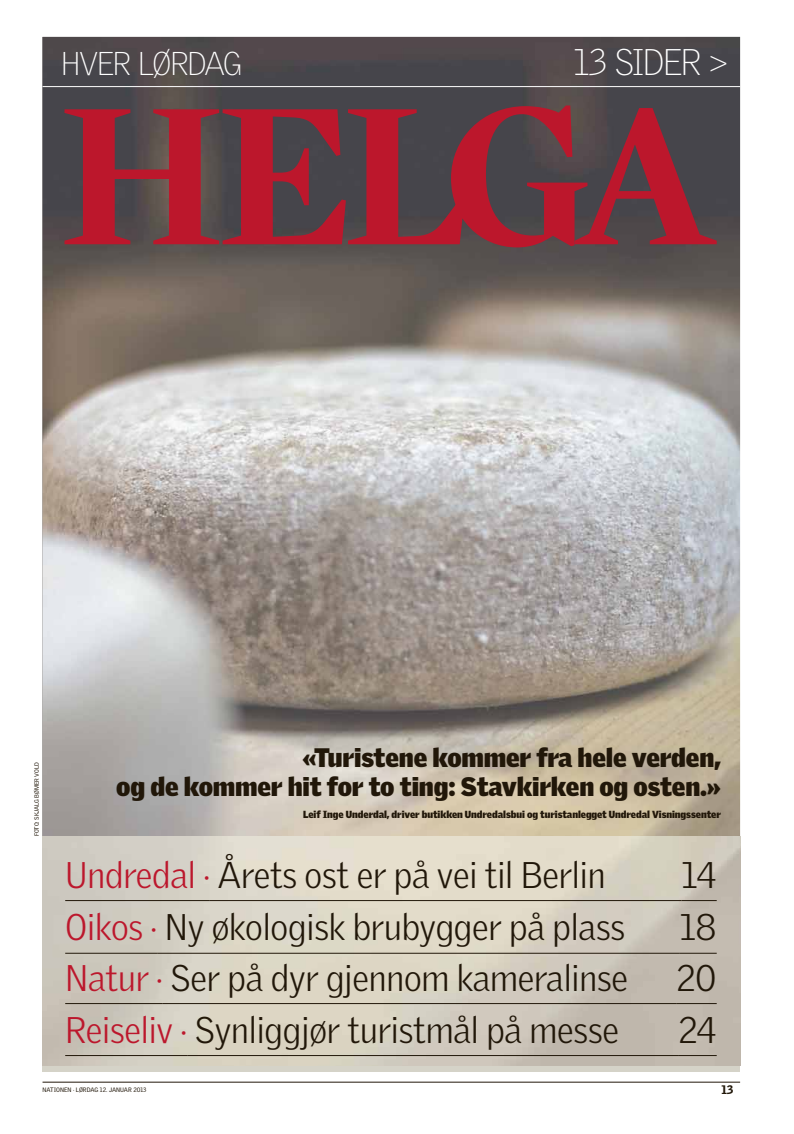
<style>
.page{position:relative;width:794px;height:1134px;background:#fff}
.page>*{position:absolute;margin:0;border:0;box-sizing:border-box;transform-origin:0 0}
.t1{font:300 36px "Griffith Gothic";letter-spacing:-.005em;color:#211709}
.t2{font:100 36px "Griffith Gothic";letter-spacing:-.06em;color:#fff}
.t3{font:100 32px "Griffith Gothic";letter-spacing:-.055em;color:#fff}
.t4{font:900 26px/28.6px "Griffith Gothic";letter-spacing:-.005em;color:#211709;text-align:right}
.t5{font:900 12px "Griffith Gothic";color:#211709}
.t6{font:900 10px "Griffith Gothic";letter-spacing:-.005em;color:#211709}
.t7{font:6.2px "Griffith Gothic";color:#211709}
.t8{font:6px "Griffith Gothic";color:#211709}
.s1{font-size:32px}
.s2{color:#bc172c}
</style>
<div class="page">
<hr style="left:43px;top:1082px;width:697px;height:1px;background:#211709">
<img style="left:43px;top:37px;width:697px;height:800px">
<div style="left:43px;top:1065px;width:697px;height:6px;background:#d5d3c8"></div>
<img style="left:43px;top:837px;width:697px;height:228px">
<hr style="left:65px;top:900px;width:145px;height:1px;background:#211709">
<hr style="left:210px;top:900px;width:471px;height:1px;background:#211709">
<hr style="left:681px;top:900px;width:35px;height:1px;background:#211709">
<hr style="left:65px;top:953px;width:92px;height:1px;background:#211709">
<hr style="left:157px;top:953px;width:523px;height:1px;background:#211709">
<hr style="left:680px;top:953px;width:36px;height:1px;background:#211709">
<hr style="left:65px;top:1003px;width:98px;height:1px;background:#211709">
<hr style="left:163px;top:1003px;width:513px;height:1px;background:#211709">
<hr style="left:676px;top:1003px;width:40px;height:1px;background:#211709">
<hr style="left:65px;top:1055px;width:122px;height:1px;background:#211709">
<hr style="left:187px;top:1055px;width:491px;height:1px;background:#211709">
<hr style="left:678px;top:1055px;width:38px;height:1px;background:#211709">
<svg style="left:64px;top:105px;width:652px;height:142px;background:#78333e"></svg>
<hr style="left:43px;top:86px;width:697px;height:1px;background:#fff">
<p class="t3" style="left:61px;top:52px;width:183px">HVER LØRDAG</p>
<p class="t2" style="left:573px;top:49px;width:156px">13 SIDER <span class="s1">&gt;</span></p>
<p class="t8" style="left:34px;top:836px;width:75px;rotate:-90deg">FOTO: SKJALG BØMER VOLD</p>
<p class="t4" style="left:116px;top:745px;width:606px">«Turistene kommer fra hele verden,<br>og de kommer hit for to ting: Stavkirken og osten.»</p>
<p class="t6" style="left:303px;top:810px;width:419px">Leif Inge Underdal, driver butikken Undredalsbui og turistanlegget Undredal Visningssenter</p>
<p class="t1" style="left:65px;top:860px;width:542px"><span class="s2">Undredal ·</span> Årets ost er på vei til Berlin</p>
<p class="t1" style="left:681px;top:860px;width:37px">14</p>
<p class="t1" style="left:65px;top:913px;width:561px"><span class="s2">Oikos ·</span> Ny økologisk brubygger på plass</p>
<p class="t1" style="left:680px;top:913px;width:38px">18</p>
<p class="t1" style="left:65px;top:963px;width:564px"><span class="s2">Natur ·</span> Ser på dyr gjennom kameralinse</p>
<p class="t1" style="left:676px;top:963px;width:42px">20</p>
<p class="t1" style="left:65px;top:1015px;width:555px"><span class="s2">Reiseliv ·</span> Synliggjør turistmål på messe</p>
<p class="t1" style="left:678px;top:1015px;width:40px">24</p>
<p class="t7" style="left:43px;top:1087px;width:105px">NATIONEN · LØRDAG 12. JANUAR 2013</p>
<p class="t5" style="left:721px;top:1083px;width:13px">13</p>
</div>
